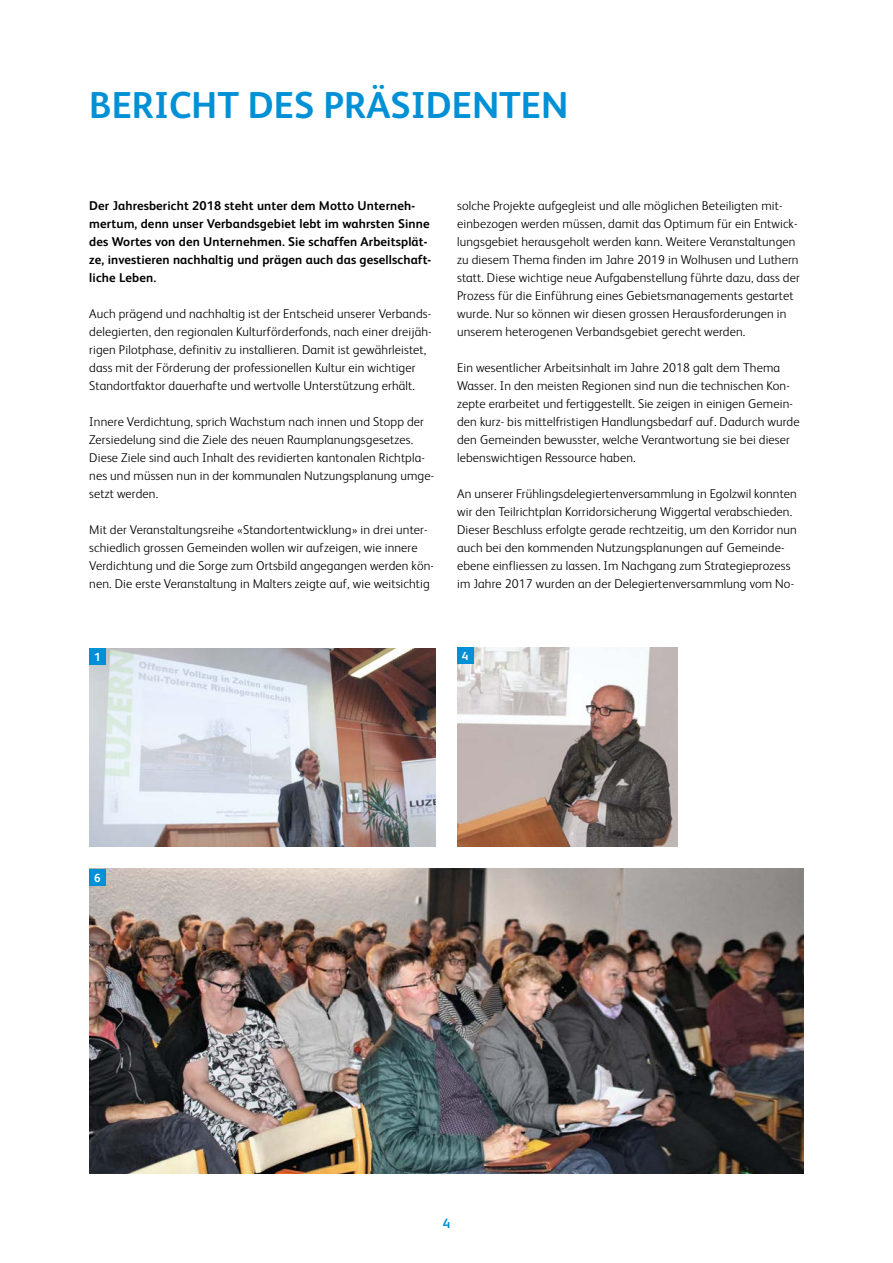
<style>
.page{position:relative;width:893px;height:1263px;background:#fff}
.page>*{position:absolute;margin:0;border:0;box-sizing:border-box;transform-origin:0 0}
.t1{font:700 37.5px "FS Albert";color:#0090d6}
.t2{font:700 13.5px "FS Albert";color:#0090d6}
.t3{font:300 12.75px/18px "FS Albert";letter-spacing:.01em;color:#000}
.t4{font:700 12.75px/18px "FS Albert";letter-spacing:.01em;color:#000}
.t5{font:700 11.7px "FS Albert";color:#fff}
</style>
<div class="page">
<img style="left:89px;top:648px;width:347px;height:199px">
<img style="left:457px;top:647px;width:220px;height:200px">
<img style="left:89px;top:869px;width:715px;height:305px">
<div style="left:89px;top:648px;width:16px;height:16px;background:#0090d6"></div>
<div style="left:89px;top:869px;width:16px;height:16px;background:#0090d6"></div>
<div style="left:457px;top:647px;width:16px;height:17px;background:#0090d6"></div>
<h1 class="t1" style="left:89px;top:80px;width:480px">BERICHT DES PRÄSIDENTEN</h1>
<p class="t4" style="left:89px;top:196px;width:343px">Der Jahresbericht 2018 steht unter dem Motto Unterneh&shy;mertum, denn unser Verbandsgebiet lebt im wahrsten Sinne des Wortes von den Unternehmen. Sie schaffen Arbeitsplät&shy;ze, investieren nachhaltig und prägen auch das gesellschaft&shy;liche Leben.</p>
<p class="t3" style="left:89px;top:304px;width:344px">Auch prägend und nachhaltig ist der Entscheid unserer Verbands&shy;delegierten, den regionalen Kulturförderfonds, nach einer dreijäh&shy;rigen Pilotphase, definitiv zu installieren. Damit ist gewährleistet, dass mit der Förderung der professionellen Kultur ein wichtiger Standortfaktor dauerhafte und wertvolle Unterstützung erhält.</p>
<p class="t3" style="left:89px;top:412px;width:346px">Innere Verdichtung, sprich Wachstum nach innen und Stopp der Zersiedelung sind die Ziele des neuen Raumplanungsgesetzes.<br>Diese Ziele sind auch Inhalt des revidierten kantonalen Richtpla&shy;nes und müssen nun in der kommunalen Nutzungsplanung umge&shy;setzt werden.</p>
<p class="t3" style="left:89px;top:520px;width:346px">Mit der Veranstaltungsreihe «Standortentwicklung» in drei unter&shy;schiedlich grossen Gemeinden wollen wir aufzeigen, wie innere Verdichtung und die Sorge zum Ortsbild angegangen werden kön&shy;nen. Die erste Veranstaltung in Malters zeigte auf, wie weitsichtig</p>
<p class="t3" style="left:457px;top:196px;width:344px">solche Projekte aufgegleist und alle möglichen Beteiligten mit&shy;einbezogen werden müssen, damit das Optimum für ein Entwick&shy;lungsgebiet herausgeholt werden kann. Weitere Veranstaltungen zu diesem Thema finden im Jahre 2019 in Wolhusen und Luthern statt. Diese wichtige neue Aufgabenstellung führte dazu, dass der Prozess für die Einführung eines Gebietsmanagements gestartet wurde. Nur so können wir diesen grossen Herausforderungen in unserem heterogenen Verbandsgebiet gerecht werden.</p>
<p class="t3" style="left:457px;top:358px;width:344px">Ein wesentlicher Arbeitsinhalt im Jahre 2018 galt dem Thema Wasser. In den meisten Regionen sind nun die technischen Kon&shy;zepte erarbeitet und fertiggestellt. Sie zeigen in einigen Gemein&shy;den kurz- bis mittelfristigen Handlungsbedarf auf. Dadurch wurde den Gemeinden bewusster, welche Verantwortung sie bei dieser lebenswichtigen Ressource haben.</p>
<p class="t3" style="left:457px;top:484px;width:341px">An unserer Frühlingsdelegiertenversammlung in Egolzwil konnten wir den Teilrichtplan Korridorsicherung Wiggertal verabschieden.<br>Dieser Beschluss erfolgte gerade rechtzeitig, um den Korridor nun auch bei den kommenden Nutzungsplanungen auf Gemeinde&shy;ebene einfliessen zu lassen. Im Nachgang zum Strategieprozess im Jahre 2017 wurden an der Delegiertenversammlung vom No-</p>
<p class="t5" style="left:94px;top:649px;width:8px">1</p>
<p class="t5" style="left:462px;top:648px;width:8px">4</p>
<p class="t5" style="left:94px;top:870px;width:8px">6</p>
<p class="t2" style="left:443px;top:1214px;width:9px">4</p>
</div>
